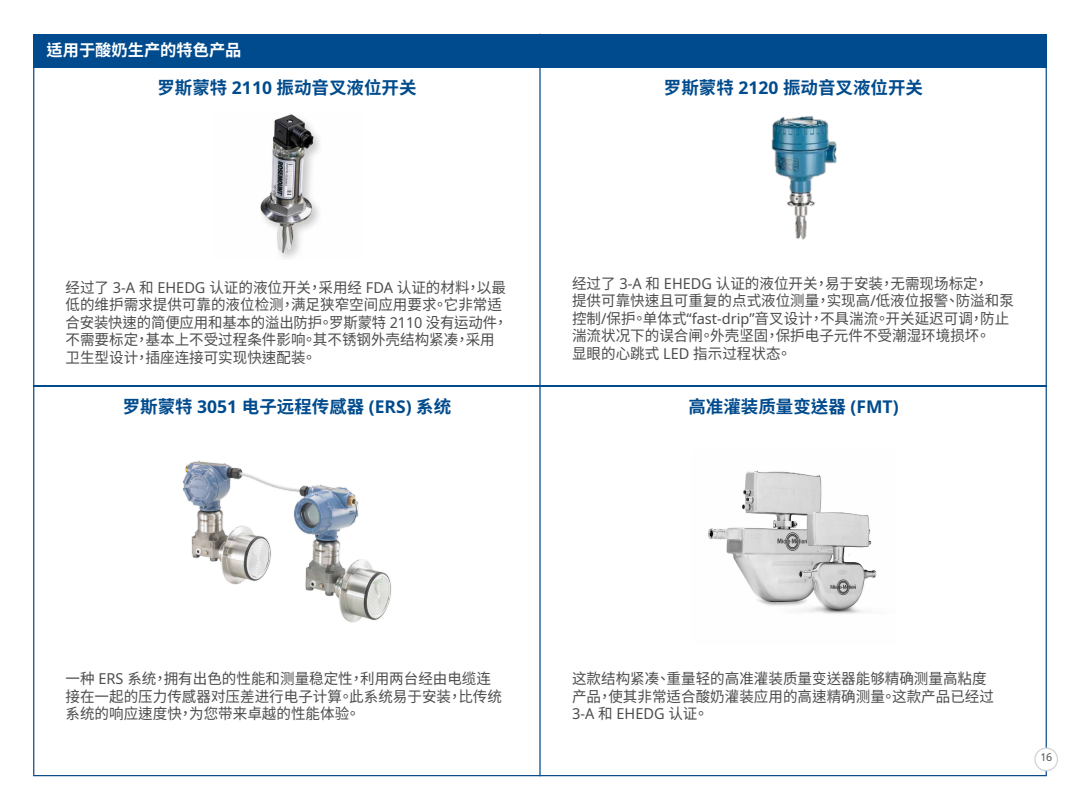
<style>
.page{position:relative;width:1080px;height:810px;background:#fff}
.page>*{position:absolute;margin:0;border:0;box-sizing:border-box;transform-origin:0 0}
.t1{font:700 17.5px "Noto Sans CJ Ktc";color:#004b8d}
.t2{font:700 16.25px "Noto Sans CJ Ktc";color:#fff}
.t3{font:15px/17.5px "Noto Sans CJ Ktc";color:#4d4d4f}
.t4{font:15px "Noto Sans";color:#4d4d4f}
.t5{font:10.62px "Noto Sans";color:#4d4d4f}
.s1{font-family:"Noto Sans"}
.s2{font-family:"Noto Sans CJ Ktc"}
</style>
<div class="page">
<div style="left:33px;top:34px;width:1014px;height:34px;background:#004b8d"></div>
<hr style="left:539px;top:34px;width:2px;height:742px;background:#004b8d">
<hr style="left:33px;top:385px;width:1014px;height:2px;background:#004b8d">
<img style="left:260px;top:114px;width:60px;height:145px">
<img style="left:771px;top:116px;width:66px;height:124px">
<img style="left:708px;top:470px;width:169px;height:144px">
<img style="left:182px;top:461px;width:210px;height:162px">
<div style="left:1034px;top:748px;width:24px;height:23px;border:1px solid #d1d3d4;border-radius:50%"></div>
<p class="t2" style="left:47px;top:41px;width:196px">适用于酸奶生产的特色产品</p>
<p class="t1" style="left:157px;top:78px;width:261px">罗斯蒙特 <span class="s1">2110</span> 振动音叉液位开关</p>
<p class="t1" style="left:664px;top:78px;width:261px">罗斯蒙特 <span class="s1">2120</span> 振动音叉液位开关</p>
<p class="t3" style="left:66px;top:279px;width:444px">经过了 <span class="s1">3-A</span> 和 <span class="s1">EHEDG</span> 认证的液位开关，采用经 <span class="s1">FDA</span> 认证的材料，以最低的维护需求提供可靠的液位检测，满足狭窄空间应用要求。它非常适合安装快速的简便应用和基本的溢出防护。罗斯蒙特 <span class="s1">2110</span> 没有运动件，不需要标定，基本上不受过程条件影响。其不锈钢外壳结构紧凑，采用卫生型设计，插座连接可实现快速配装。</p>
<p class="t1" style="left:123px;top:397px;width:330px">罗斯蒙特 <span class="s1">3051</span> 电子远程传感器 <span class="s1">(ERS)</span> 系统</p>
<p class="t3" style="left:572px;top:275px;width:443px">经过了 <span class="s1">3-A</span> 和 <span class="s1">EHEDG</span> 认证的液位开关，易于安装，无需现场标定，<br>提供可靠快速且可重复的点式液位测量，实现高<span class="s1">/</span>低液位报警、防溢和泵控制<span class="s1">/</span>保护。单体式<span class="s1">“fast-drip”</span>音叉设计，不具湍流。开关延迟可调，防止湍流状况下的误合闸。外壳坚固，保护电子元件不受潮湿环境损坏。<br>显眼的心跳式 <span class="s1">LED</span> 指示过程状态。</p>
<p class="t1" style="left:688px;top:397px;width:212px">高准灌装质量变送器 <span class="s1">(FMT)</span></p>
<p class="t3" style="left:66px;top:670px;width:438px">一种 <span class="s1">ERS</span> 系统，拥有出色的性能和测量稳定性，利用两台经由电缆连接在一起的压力传感器对压差进行电子计算。此系统易于安装，比传统系统的响应速度快，为您带来卓越的性能体验。</p>
<p class="t3" style="left:572px;top:670px;width:423px">这款结构紧凑、重量轻的高准灌装质量变送器能够精确测量高粘度产品，使其非常适合酸奶灌装应用的高速精确测量。这款产品已经过</p>
<p class="t4" style="left:572px;top:703px;width:138px">3-A <span class="s2">和</span> EHEDG <span class="s2">认证。</span></p>
<p class="t5" style="left:1040px;top:750px;width:13px">16</p>
</div>
